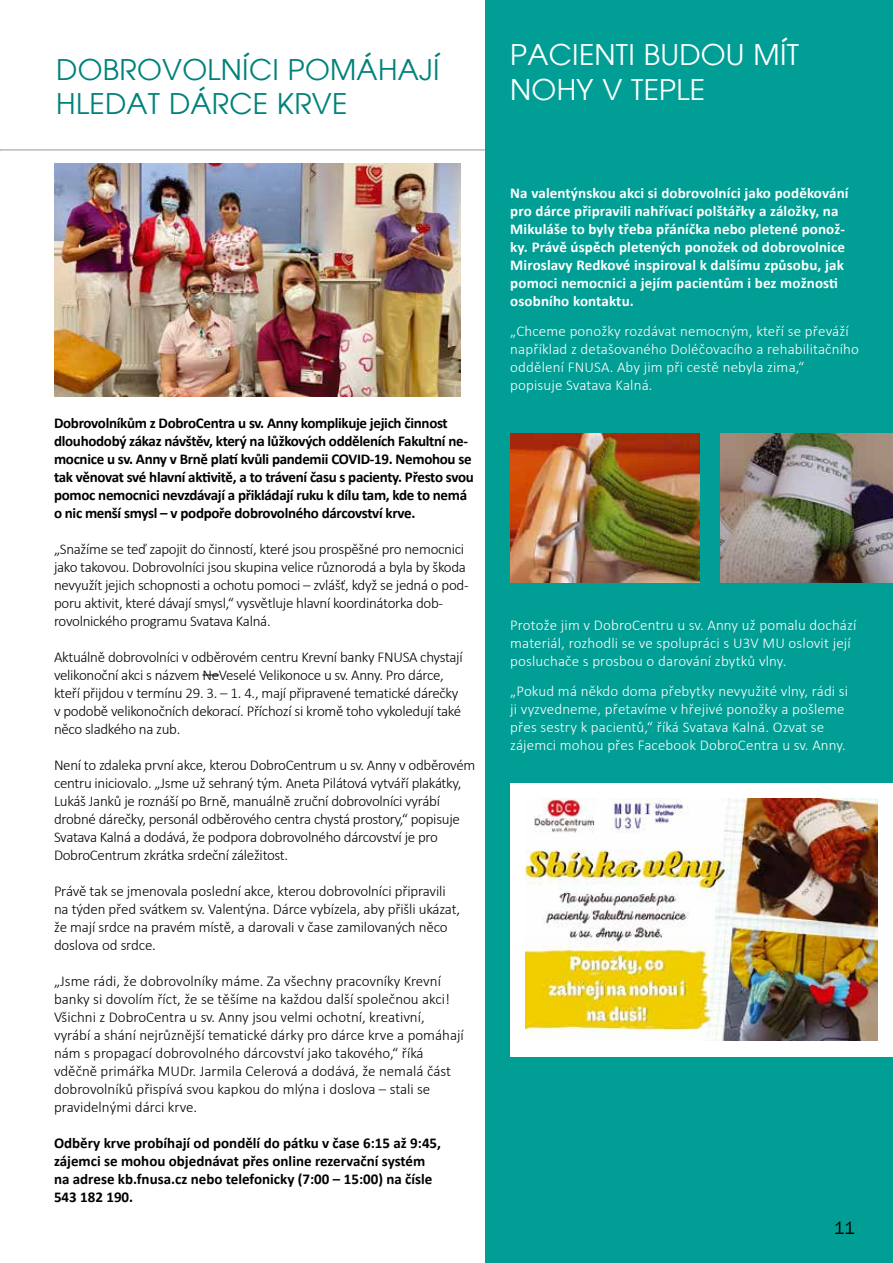
<style>
.page{position:relative;width:893px;height:1263px;background:#fff}
.page>*{position:absolute;margin:0;border:0;box-sizing:border-box;transform-origin:0 0}
.t1{font:28.5px "Avalon CE";letter-spacing:.01em;color:#00827a}
.t2{font:28.5px "Avalon CE";color:#fff}
.t3{font:18px "Franklin Gothic";color:#000}
.t4{font:300 15px/18px "Calibri";letter-spacing:-.02em;color:#000}
.t5{font:300 15px/18px "Calibri";letter-spacing:.01em;color:#fff}
.t6{font:300 15px/18px "Calibri";color:#000}
.t7{font:700 15px/18px "Calibri";letter-spacing:-.02em;color:#000}
.t8{font:700 15px/18px "Calibri";letter-spacing:.01em;color:#fff}
.t9{font:700 15px/18px "Calibri";color:#000}
</style>
<div class="page">
<hr style="left:0;top:149px;width:893px;height:2px;background:#b8babd">
<svg style="left:202px;top:675px;width:17px;height:1px"></svg>
<img style="left:54px;top:163px;width:407px;height:234px">
<div style="left:486px;top:0;width:407px;height:1263px;background:#009e94"></div>
<div style="left:510px;top:783px;width:383px;height:274px;background:#fff"></div>
<img style="left:525px;top:799px;width:353px;height:241px">
<img style="left:510px;top:434px;width:189px;height:149px">
<img style="left:721px;top:433px;width:172px;height:150px">
<h1 class="t1" style="left:56px;top:52px;width:100px">DOBROVOLNÍCI</h1>
<h1 class="t1" style="left:288px;top:52px;width:23px">POMÁ</h1>
<h1 class="t1" style="left:378px;top:52px;width:35px">HAJÍ</h1>
<h1 class="t1" style="left:56px;top:87px;width:38px">HLEDAT</h1>
<h1 class="t1" style="left:169px;top:87px;width:161px">DÁRCE KRVE</h1>
<p class="t7" style="left:54px;top:413px;width:421px">Dobrovolníkům z DobroCentra u sv. Anny komplikuje jejich činnost dlouhodobý zákaz návštěv, který na lůžkových odděleních Fakultní ne&shy;mocnice u sv. Anny v Brně platí kvůli pandemii COVID-19. Nemohou se tak věnovat své hlavní aktivitě, a to trávení času s pacienty. Přesto svou pomoc nemocnici nevzdávají a přikládají ruku k dílu tam, kde to nemá o nic menší smysl – v podpoře dobrovolného dárcovství krve.</p>
<p class="t4" style="left:54px;top:540px;width:416px">„Snažíme se teď zapojit do činností, které jsou prospěšné pro nemocnici jako takovou. Dobrovolníci jsou skupina velice různorodá a byla by škoda nevyužít jejich schopnosti a ochotu pomoci – zvlášť, když se jedná o pod&shy;poru aktivit, které dávají smysl,“ vysvětluje hlavní koordinátorka dob&shy;rovolnického programu Svatava Kalná.</p>
<p class="t4" style="left:54px;top:648px;width:410px">Aktuálně dobrovolníci v odběrovém centru Krevní banky FNUSA chystají velikonoční akci s názvem NeVeselé Velikonoce u sv. Anny. Pro dárce, kteří přijdou v termínu 29. 3. – 1. 4., mají připravené tematické dárečky v podobě velikonočních dekorací. Příchozí si kromě toho vykoledují také něco sladkého na zub.</p>
<p class="t4" style="left:54px;top:756px;width:423px">Není to zdaleka první akce, kterou DobroCentrum u sv. Anny v odběrovém centru iniciovalo. „Jsme už sehraný tým. Aneta Pilátová vytváří plakátky, Lukáš Janků je roznáší po Brně, manuálně zruční dobrovolníci vyrábí drobné dárečky, personál odběrového centra chystá prostory,“ popisuje Svatava Kalná a dodává, že podpora dobrovolného dárcovství je pro DobroCentrum zkrátka srdeční záležitost.</p>
<p class="t4" style="left:54px;top:882px;width:408px">Právě tak se jmenovala poslední akce, kterou dobrovolníci připravili na týden před svátkem sv. Valentýna. Dárce vybízela, aby přišli ukázat, že mají srdce na pravém místě, a darovali v čase zamilovaných něco doslova od srdce.</p>
<p class="t6" style="left:54px;top:972px;width:411px">„Jsme rádi, že dobrovolníky máme. Za všechny pracovníky Krevní banky si dovolím říct, že se těšíme na každou další společnou akci!<br>Všichni z DobroCentra u sv. Anny jsou velmi ochotní, kreativní, vyrábí a shání nejrůznější tematické dárky pro dárce krve a pomáhají nám s propagací dobrovolného dárcovství jako takového,“ říká vděčně primářka MUDr. Jarmila Celerová a dodává, že nemalá část dobrovolníků přispívá svou kapkou do mlýna i doslova – stali se pravidelnými dárci krve.</p>
<p class="t9" style="left:54px;top:1133px;width:389px">Odběry krve probíhají od pondělí do pátku v čase 6:15 až 9:45, zájemci se mohou objednávat přes online rezervační systém na adrese kb.fnusa.cz nebo telefonicky (7:00 – 15:00) na čísle 543 182 190.</p>
<h1 class="t2" style="left:510px;top:38px;width:34px">PACIENTI</h1>
<h1 class="t2" style="left:644px;top:38px;width:38px">BUDOU</h1>
<h1 class="t2" style="left:753px;top:38px;width:16px">MÍT</h1>
<h1 class="t2" style="left:510px;top:72px;width:137px">NOHYVTEPLE</h1>
<p class="t8" style="left:510px;top:183px;width:340px">Na valentýnskou akci si dobrovolníci jako poděkování pro dárce připravili nahřívací polštářky a záložky, na Mikuláše to byly třeba přáníčka nebo pletené ponož&shy;ky. Právě úspěch pletených ponožek od dobrovolnice Miroslavy Redkové inspiroval k dalšímu způsobu, jak pomoci nemocnici a jejím pacientům i bez možnosti osobního kontaktu.</p>
<p class="t5" style="left:510px;top:322px;width:350px">„Chceme ponožky rozdávat nemocným, kteří se převáží například z detašovaného Doléčovacího a rehabilitačního oddělení FNUSA. Aby jim při cestě nebyla zima,“ popisuje Svatava Kalná.</p>
<p class="t5" style="left:510px;top:616px;width:348px">Protože jim v DobroCentru u sv. Anny už pomalu dochází materiál, rozhodli se ve spolupráci s U3V MU oslovit její posluchače s prosbou o darování zbytků vlny.</p>
<p class="t5" style="left:510px;top:682px;width:339px">„Pokud má někdo doma přebytky nevyužité vlny, rádi si ji vyzvedneme, přetavíme v hřejivé ponožky a pošleme přes sestry k pacientů,“ říká Svatava Kalná. Ozvat se zájemci mohou přes Facebook DobroCentra u sv. Anny.</p>
<p class="t3" style="left:834px;top:1217px;width:22px">11</p>
</div>
